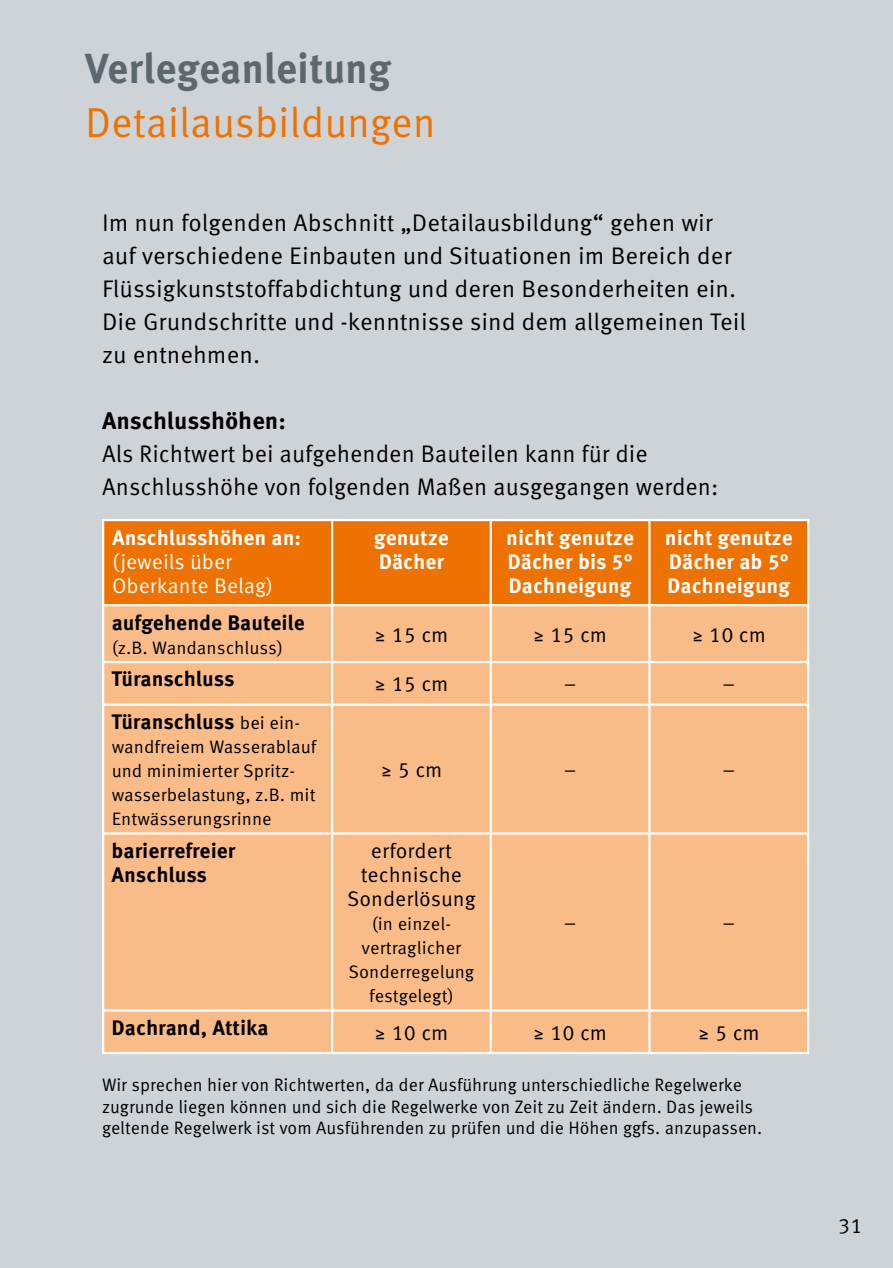
<style>
.page{position:relative;width:893px;height:1268px;background:#fff}
.page>*{position:absolute;margin:0;border:0;box-sizing:border-box;transform-origin:0 0}
.t1{font:42px "Meta Correspondence Pro";letter-spacing:-.005em;color:#ed7201}
.t2{font:700 42px "Meta Correspondence Pro";color:#5d676e;scale:.96 1}
.t3{font:24px/33px "Meta Correspondence Pro";color:#000}
.t4{font:700 24px "Meta Correspondence Pro";letter-spacing:-.005em;color:#000}
.t5{font:700 21px/24px "Meta Correspondence Pro";color:#fff}
.t6{font:700 21px/24px "Meta Correspondence Pro";letter-spacing:-.005em;color:#000}
.t7{font:21px/24px "Meta Correspondence Pro";color:#000;text-align:center}
.t8{font:21px/24px "Meta Correspondence Pro";color:#fff}
.t9{font:18px/24px "Meta Correspondence Pro";color:#000}
.s1{font-weight:400;font-size:18px}
</style>
<div class="page">
<div style="left:0;top:0;width:893px;height:1267px;background:#ced3d7"></div>
<div style="left:104px;top:521px;width:703px;height:83px;background:#ed7201"></div>
<div style="left:104px;top:606px;width:703px;height:445px;background:#f9bc88"></div>
<hr style="left:102px;top:519px;width:230px;height:2px;background:#fff">
<hr style="left:102px;top:521px;width:2px;height:83px;background:#fff">
<hr style="left:332px;top:519px;width:159px;height:2px;background:#fff">
<hr style="left:331px;top:521px;width:2px;height:83px;background:#fff">
<hr style="left:491px;top:519px;width:158px;height:2px;background:#fff">
<hr style="left:490px;top:521px;width:2px;height:83px;background:#fff">
<hr style="left:649px;top:519px;width:160px;height:2px;background:#fff">
<hr style="left:648px;top:521px;width:3px;height:83px;background:#fff">
<hr style="left:807px;top:521px;width:2px;height:83px;background:#fff">
<hr style="left:102px;top:604px;width:230px;height:2px;background:#fff">
<hr style="left:102px;top:606px;width:2px;height:54px;background:#fff">
<hr style="left:332px;top:604px;width:159px;height:2px;background:#fff">
<hr style="left:331px;top:606px;width:2px;height:54px;background:#fff">
<hr style="left:491px;top:604px;width:158px;height:2px;background:#fff">
<hr style="left:490px;top:606px;width:2px;height:54px;background:#fff">
<hr style="left:649px;top:604px;width:160px;height:2px;background:#fff">
<hr style="left:648px;top:606px;width:3px;height:54px;background:#fff">
<hr style="left:807px;top:606px;width:2px;height:54px;background:#fff">
<hr style="left:102px;top:660px;width:230px;height:3px;background:#fff">
<hr style="left:102px;top:663px;width:2px;height:40px;background:#fff">
<hr style="left:332px;top:660px;width:159px;height:3px;background:#fff">
<hr style="left:331px;top:663px;width:2px;height:40px;background:#fff">
<hr style="left:491px;top:660px;width:158px;height:3px;background:#fff">
<hr style="left:490px;top:663px;width:2px;height:40px;background:#fff">
<hr style="left:649px;top:660px;width:160px;height:3px;background:#fff">
<hr style="left:648px;top:663px;width:3px;height:40px;background:#fff">
<hr style="left:807px;top:663px;width:2px;height:40px;background:#fff">
<hr style="left:102px;top:705px;width:2px;height:127px;background:#fff">
<hr style="left:331px;top:705px;width:2px;height:127px;background:#fff">
<hr style="left:490px;top:705px;width:2px;height:127px;background:#fff">
<hr style="left:648px;top:705px;width:3px;height:127px;background:#fff">
<hr style="left:807px;top:705px;width:2px;height:127px;background:#fff">
<hr style="left:102px;top:834px;width:2px;height:175px;background:#fff">
<hr style="left:331px;top:834px;width:2px;height:175px;background:#fff">
<hr style="left:490px;top:834px;width:2px;height:175px;background:#fff">
<hr style="left:648px;top:834px;width:3px;height:175px;background:#fff">
<hr style="left:807px;top:834px;width:2px;height:175px;background:#fff">
<hr style="left:102px;top:703px;width:230px;height:2px;background:#fff">
<hr style="left:332px;top:703px;width:159px;height:2px;background:#fff">
<hr style="left:491px;top:703px;width:158px;height:2px;background:#fff">
<hr style="left:649px;top:703px;width:160px;height:2px;background:#fff">
<hr style="left:102px;top:832px;width:230px;height:2px;background:#fff">
<hr style="left:332px;top:832px;width:159px;height:2px;background:#fff">
<hr style="left:491px;top:832px;width:158px;height:2px;background:#fff">
<hr style="left:649px;top:832px;width:160px;height:2px;background:#fff">
<hr style="left:102px;top:1009px;width:230px;height:2px;background:#fff">
<hr style="left:102px;top:1011px;width:2px;height:40px;background:#fff">
<hr style="left:332px;top:1009px;width:159px;height:2px;background:#fff">
<hr style="left:331px;top:1011px;width:2px;height:40px;background:#fff">
<hr style="left:491px;top:1009px;width:158px;height:2px;background:#fff">
<hr style="left:490px;top:1011px;width:2px;height:40px;background:#fff">
<hr style="left:649px;top:1009px;width:160px;height:2px;background:#fff">
<hr style="left:648px;top:1011px;width:3px;height:40px;background:#fff">
<hr style="left:807px;top:1011px;width:2px;height:40px;background:#fff">
<hr style="left:102px;top:1051px;width:230px;height:2px;background:#fff">
<hr style="left:332px;top:1051px;width:159px;height:2px;background:#fff">
<hr style="left:491px;top:1051px;width:158px;height:2px;background:#fff">
<hr style="left:649px;top:1051px;width:160px;height:2px;background:#fff">
<h1 class="t2" style="left:85px;top:35px;width:320px">Verlegeanleitung</h1>
<h1 class="t1" style="left:85px;top:90px;width:352px">Detailausbildungen</h1>
<p class="t3" style="left:102px;top:204px;width:646px">Im nun folgenden Abschnitt „Detailausbildung“ gehen wir auf verschiedene Einbauten und Situationen im Bereich der Flüssigkunststoffabdichtung und deren Besonderheiten ein.<br>Die Grundschritte und -kenntnisse sind dem allgemeinen Teil zu entnehmen.</p>
<h2 class="t4" style="left:102px;top:402px;width:185px">Anschlusshöhen:</h2>
<h2 class="t3" style="left:102px;top:435px;width:618px">Als Richtwert bei aufgehenden Bauteilen kann für die<br>Anschlusshöhe von folgenden Maßen ausgegangen werden:</h2>
<p class="t5" style="left:112px;top:524px;width:191px">Anschlusshöhen an:</p>
<p class="t8" style="left:112px;top:548px;width:163px">(jeweils über<br>Oberkante Belag)</p>
<p class="t5" style="left:374px;top:524px;width:77px">genutze<br>Dächer</p>
<p class="t5" style="left:506px;top:524px;width:129px;text-align:justify">nicht genutze Dächer bis 5° Dachneigung</p>
<p class="t5" style="left:665px;top:524px;width:129px">nicht genutze<br>Dächer ab 5°<br>Dachneigung</p>
<p class="t6" style="left:112px;top:608px;width:195px">aufgehende Bauteile</p>
<p class="t9" style="left:112px;top:634px;width:173px">(z.B. Wandanschluss)</p>
<p class="t7" style="left:374px;top:620px;width:76px">≥ 15 cm</p>
<p class="t7" style="left:533px;top:620px;width:76px">≥ 15 cm</p>
<p class="t7" style="left:692px;top:620px;width:76px">≥ 10 cm</p>
<p class="t6" style="left:112px;top:665px;width:124px">Türanschluss</p>
<p class="t7" style="left:374px;top:670px;width:76px">≥ 15 cm</p>
<p class="t7" style="left:564px;top:670px;width:14px">–</p>
<p class="t7" style="left:722px;top:670px;width:14px">–</p>
<p class="t6" style="left:112px;top:708px;width:190px">Türanschluss <span class="s1">bei ein-</span></p>
<p class="t9" style="left:112px;top:733px;width:206px">wandfreiem Wasserablauf und minimierter Spritz&shy;wasserbelastung, z.B. mit<br>Entwässerungsrinne</p>
<p class="t7" style="left:380px;top:756px;width:64px">≥ 5 cm</p>
<p class="t7" style="left:564px;top:756px;width:14px">–</p>
<p class="t7" style="left:722px;top:756px;width:14px">–</p>
<p class="t6" style="left:112px;top:837px;width:125px">barierrefreier<br>Anschluss</p>
<p class="t7" style="left:347px;top:837px;width:130px">erfordert technische<br>Sonderlösung</p>
<p class="t9" style="left:348px;top:910px;width:127px;text-align:center">(in einzel&shy;vertraglicher<br>Sonderregelung festgelegt)</p>
<p class="t7" style="left:564px;top:909px;width:14px">–</p>
<p class="t7" style="left:722px;top:909px;width:14px">–</p>
<p class="t6" style="left:112px;top:1013px;width:158px">Dachrand, Attika</p>
<p class="t7" style="left:374px;top:1018px;width:76px">≥ 10 cm</p>
<p class="t7" style="left:533px;top:1018px;width:76px">≥ 10 cm</p>
<p class="t7" style="left:698px;top:1018px;width:64px">≥ 5 cm</p>
<p class="t9" style="left:102px;top:1072px;width:662px;line-height:21.6px">Wir sprechen hier von Richtwerten, da der Ausführung unterschiedliche Regelwerke zugrunde liegen können und sich die Regelwerke von Zeit zu Zeit ändern. Das jeweils geltende Regelwerk ist vom Ausführenden zu prüfen und die Höhen ggfs. anzupassen.</p>
<p class="t7" style="left:838px;top:1211px;width:26px">31</p>
</div>
